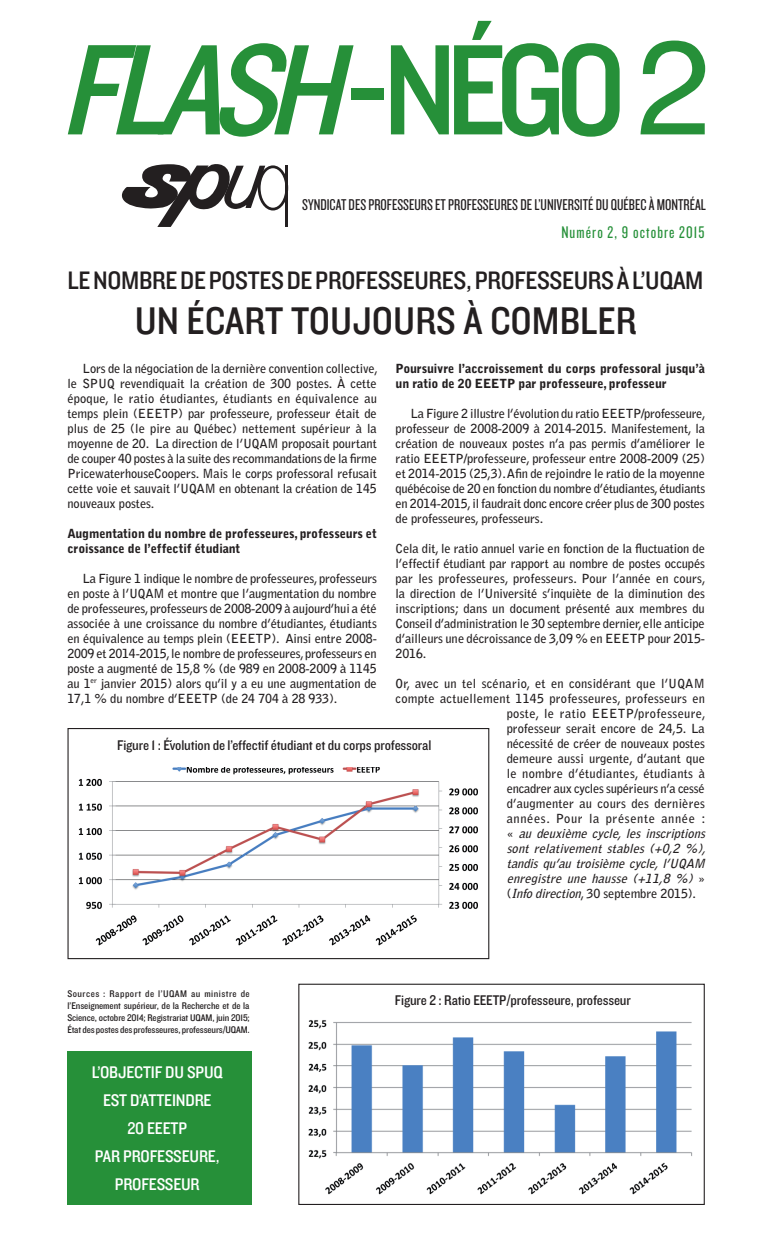
<style>
.page{position:relative;width:765px;height:1260px;background:#fff}
.page>*{position:absolute;margin:0;border:0;box-sizing:border-box;transform-origin:0 0}
.t1{font:italic 133.75px "Knockout HTF30 Junior Welterwt";color:#269039}
.t2{font:40px "Knockout HTF30 Junior Welterwt";color:#231f20}
.t3{font:26.25px "Knockout HTF30 Junior Welterwt";letter-spacing:-.01em;color:#231f20}
.t4{font:17.5px/28px "Knockout HTF30 Junior Welterwt";letter-spacing:-.01em;color:#fff;text-align:center}
.t5{font:17.5px "Knockout HTF28 Junior Featherwt";letter-spacing:.065em;color:#269039}
.t6{font:16.25px "Knockout HTF28 Junior Featherwt";color:#231f20}
.t7{font:14.5px "Knockout HTF30 Junior Welterwt";letter-spacing:-.01em;color:#231f20}
.t8{font:700 12.5px/15px "Bell Gothic";letter-spacing:-.01em;color:#231f20;text-align:justify}
.t9{font:900 12.5px/15px "Bell Gothic";letter-spacing:-.01em;color:#231f20}
.t10{font:700 12.5px/15px "Bell Gothic";letter-spacing:.015em;color:#231f20}
.t11{font:10px/12px "Knockout HTF30 Junior Welterwt";letter-spacing:-.015em;color:#231f20;text-align:justify}
.s1{font-style:normal}
.s2{font-family:"Helvetica";font-style:normal}
.s3{font-style:italic}
</style>
<div class="page">
<svg style="left:121px;top:164px;width:167px;height:63px"></svg>
<hr style="left:286px;top:166px;width:2px;height:61px;background:#231f20">
<img style="left:308px;top:1020px;width:385px;height:175px">
<div style="left:298px;top:984px;width:407px;height:221px;border:1px solid #231f20"></div>
<div style="left:67px;top:728px;width:422px;height:231px;border:1px solid #231f20"></div>
<img style="left:78px;top:740px;width:400px;height:206px">
<div style="left:110px;top:742px;width:363px;height:24px;background:#fff"></div>
<div style="left:68px;top:1052px;width:184px;height:153px;background:#269039"></div>
<h1 class="t1" style="left:59px;top:20px;width:653px">FLASH<span class="s1">-NÉGO</span> <span class="s2">2</span></h1>
<h3 class="t6" style="left:302px;top:197px;width:405px">SYNDICAT DES PROFESSEURS ET PROFESSEURES DE L’UNIVERSITÉ DU QUÉBEC À MONTRÉAL</h3>
<h3 class="t5" style="left:561px;top:223px;width:145px">Numéro 2, 9 octobre 2015</h3>
<h3 class="t3" style="left:68px;top:267px;width:638px">LE NOMBRE DE POSTES DE PROFESSEURES, PROFESSEURS À L’UQAM</h3>
<h2 class="t2" style="left:135px;top:300px;width:503px">UN ÉCART TOUJOURS À COMBLER</h2>
<p class="t8" style="left:68px;top:361px;width:312px;text-indent:15px">Lors de la négociation de la dernière convention collective, le SPUQ revendiquait la création de 300 postes. À cette époque, le ratio étudiantes, étudiants en équivalence au temps plein (EEETP) par professeure, professeur était de plus de 25 (le pire au Québec) nettement supérieur à la moyenne de 20. La direction de l’UQAM proposait pourtant de couper 40 postes à la suite des recommandations de la firme PricewaterhouseCoopers. Mais le corps professoral refusait cette voie et sauvait l’UQAM en obtenant la création de 145 nouveaux postes.</p>
<p class="t9" style="left:68px;top:526px;width:311px">Augmentation du nombre de professeures, professeurs et croissance de l’effectif étudiant</p>
<p class="t8" style="left:68px;top:571px;width:311px;text-indent:15px">La Figure 1 indique le nombre de professeures, professeurs en poste à l’UQAM et montre que l’augmentation du nombre de professeures, professeurs de 2008-2009 à aujourd’hui a été associée à une croissance du nombre d’étudiantes, étudiants en équivalence au temps plein (EEETP). Ainsi entre 2008- 2009 et 2014-2015, le nombre de professeures, professeurs en poste a augmenté de 15,8 % (de 989 en 2008-2009 à 1145 au 1<sup>er</sup> janvier 2015) alors qu’il y a eu une augmentation de 17,1 % du nombre d’EEETP (de 24 704 à 28 933).</p>
<p class="t9" style="left:396px;top:362px;width:311px">Poursuivre l’accroissement du corps professoral jusqu’à un ratio de 20 EEETP par professeure, professeur</p>
<p class="t8" style="left:396px;top:406px;width:311px;text-indent:15px">La Figure 2 illustre l’évolution du ratio EEETP/professeure, professeur de 2008-2009 à 2014-2015. Manifestement, la création de nouveaux postes n’a pas permis d’améliorer le ratio EEETP/professeure, professeur entre 2008-2009 (25) et 2014-2015 (25,3). Afin de rejoindre le ratio de la moyenne québécoise de 20 en fonction du nombre d’étudiantes, étudiants en 2014-2015, il faudrait donc encore créer plus de 300 postes de professeures, professeurs.</p>
<p class="t8" style="left:396px;top:541px;width:311px">Cela dit, le ratio annuel varie en fonction de la fluctuation de l’effectif étudiant par rapport au nombre de postes occupés par les professeures, professeurs. Pour l’année en cours, la direction de l’Université s’inquiète de la diminution des inscriptions; dans un document présenté aux membres du Conseil d’administration le 30 septembre dernier, elle anticipe d’ailleurs une décroissance de 3,09 % en EEETP pour 2015- 2016.</p>
<p class="t10" style="left:396px;top:676px;width:311px">Or, avec un tel scénario, et en considérant que l’UQAM compte actuellement 1145 professeures, professeurs en</p>
<p class="t7" style="left:117px;top:738px;width:316px">Figure 1 : Évolution de l’effectif étudiant et du corps professoral</p>
<p class="t8" style="left:507px;top:706px;width:204px;text-align:left">poste, le ratio EEETP/professeure, professeur serait encore de 24,5. La nécessité de créer de nouveaux postes demeure aussi urgente, d’autant que le nombre d’étudiantes, étudiants à encadrer aux cycles supérieurs n’a cessé d’augmenter au cours des dernières années. Pour la présente année : « <span class="s3">au deuxième cycle, les inscriptions sont relativement stables (+0,2 %), tandis qu’au troisième cycle,l’UQAM enregistre une hausse (+11,8 %)</span> » (<span class="s3">Infodirection</span>, 30 septembre 2015).</p>
<p class="t11" style="left:68px;top:988px;width:184px">Sources : Rapport de l’UQAM au ministre de l’Enseignement supérieur, de la Recherche et de la Science, octobre 2014; Registrariat UQAM, juin 2015; État des postes des professeures, professeurs/UQAM.</p>
<h3 class="t4" style="left:92px;top:1059px;width:133px">L’OBJECTIF DU SPUQ<br>EST D’ATTEINDRE<br>20 EEETP<br>PAR PROFESSEURE,<br>PROFESSEUR</h3>
<p class="t7" style="left:395px;top:993px;width:237px">Figure 2 : Ratio EEETP/professeure, professeur</p>
</div>
